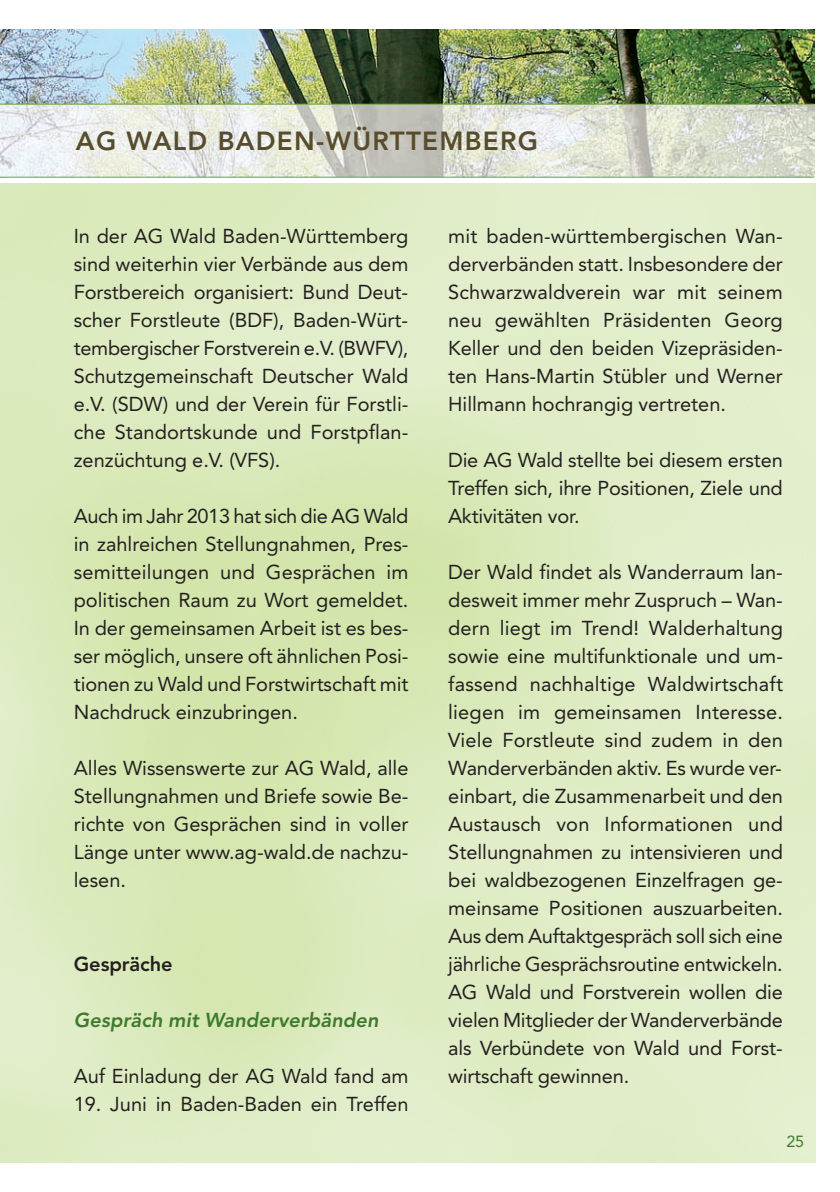
<style>
.page{position:relative;width:840px;height:1192px;background:#fff}
.page>*{position:absolute;margin:0;border:0;box-sizing:border-box;transform-origin:0 0}
.t1{font:800 26px "Avenir";letter-spacing:.05em;color:#574c2c}
.t2{font:20px/28px "Avenir";color:#231f20;text-align:justify}
.t3{font:italic 800 20px "Avenir";letter-spacing:.005em;color:#3e7a2d}
.t4{font:800 20px "Avenir";letter-spacing:-.005em;color:#231f20}
.t5{font:16px "Avenir";color:#3e7a2d}
</style>
<div class="page">
<img style="left:0;top:29px;width:814px;height:75px">
<img style="left:0;top:105px;width:814px;height:72px">
<hr style="left:0;top:104px;width:814px;height:1px;background:#6aa03c">
<hr style="left:0;top:177px;width:814px;height:1px;background:#6aa03c">
<h1 class="t1" style="left:76px;top:130px;width:463px">AG WALD BADEN-WÜRTTEMBERG</h1>
<p class="t2" style="left:74px;top:223px;width:336px">In der AG Wald Baden-Württemberg sind weiterhin vier Verbände aus dem Forstbereich organisiert: Bund Deut&shy;scher Forstleute (BDF), Baden-Würt&shy;tembergischer Forstverein e.V. (BWFV), Schutzgemeinschaft Deutscher Wald e.V. (SDW) und der Verein für Forstli&shy;che Standortskunde und Forstpflan&shy;zenzüchtung e.V. (VFS).</p>
<p class="t2" style="left:74px;top:503px;width:336px">Auch im Jahr 2013 hat sich die AG Wald in zahlreichen Stellungnahmen, Pres&shy;semitteilungen und Gesprächen im politischen Raum zu Wort gemeldet.<br>In der gemeinsamen Arbeit ist es bes&shy;ser möglich, unsere oft ähnlichen Posi&shy;tionen zu Wald und Forstwirtschaft mit Nachdruck einzubringen.</p>
<p class="t2" style="left:74px;top:755px;width:336px">Alles Wissenswerte zur AG Wald, alle Stellungnahmen und Briefe sowie Be - rich te von Gesprächen sind in voller Länge unter www.ag-wald.de nachzu&shy;lesen.</p>
<p class="t4" style="left:74px;top:956px;width:100px">Gespräche</p>
<p class="t3" style="left:74px;top:1012px;width:306px">Gespräch mit Wanderverbänden</p>
<p class="t2" style="left:74px;top:1063px;width:336px">Auf Einladung der AG Wald fand am</p>
<p class="t2" style="left:74px;top:1091px;width:336px">19. Juni in Baden-Baden ein Treffen</p>
<p class="t2" style="left:448px;top:223px;width:336px">mit baden-württembergischen Wan&shy;derverbänden statt. Insbesondere der Schwarzwaldverein war mit seinem neu gewählten Präsidenten Georg Keller und den beiden Vizepräsiden&shy;ten Hans-Martin Stübler und Werner Hillmann hochrangig vertreten.</p>
<p class="t2" style="left:448px;top:447px;width:336px">Die AG Wald stellte bei diesem ersten Treffen sich, ihre Positionen, Ziele und Aktivitäten vor.</p>
<p class="t2" style="left:448px;top:559px;width:336px">Der Wald findet als Wanderraum lan&shy;desweit immer mehr Zuspruch – Wan&shy;dern liegt im Trend! Walderhaltung sowie eine multifunktionale und um - fassend nachhaltige Waldwirtschaft liegen im gemeinsamen Interesse.<br>Viele Forstleute sind zudem in den Wanderverbänden aktiv. Es wurde ver&shy;einbart, die Zusammenarbeit und den Austausch von Informationen und Stellungnahmen zu intensivieren und bei waldbezogenen Einzelfragen ge - meinsame Positionen auszuarbeiten.<br>Aus dem Auftaktgespräch soll sich eine jährliche Gesprächsroutine entwickeln.<br>AG Wald und Forstverein wollen die vielen Mitglieder der Wanderverbände als Verbündete von Wald und Forst&shy;wirtschaft gewinnen.</p>
<p class="t5" style="left:786px;top:1135px;width:19px">25</p>
</div>
